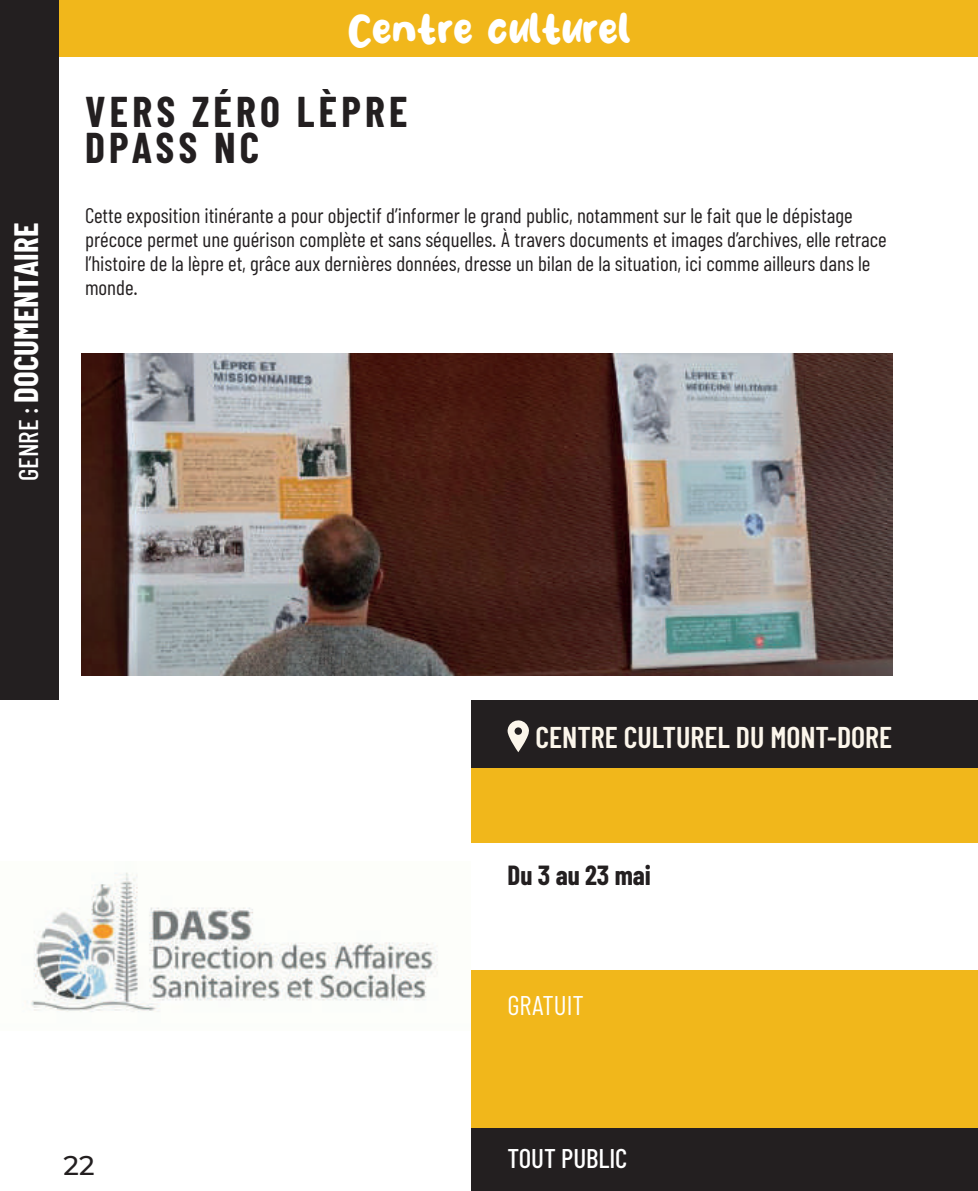
<style>
.page{position:relative;width:978px;height:1191px;background:#fff}
.page>*{position:absolute;margin:0;border:0;box-sizing:border-box;transform-origin:0 0}
.t1{font:48px "Huglove";color:#fff}
.t2{font:700 42px/36px "Barlow Condensed";letter-spacing:.1em;color:#231f20}
.t3{font:700 33px "Barlow Condensed";color:#fff}
.t4{font:600 30px "Barlow Condensed";color:#fcf6eb}
.t5{font:700 27px "Barlow Condensed";color:#231f20}
.t6{font:500 27px "Barlow Condensed";color:#fff}
.t7{font:27px "Barlow Condensed";color:#fff}
.t8{font:500 27px "Montserrat";color:#231f20}
.t9{font:21px/24px "Barlow Condensed";color:#231f20}
.s1{font-weight:500;font-size:27px}
</style>
<div class="page">
<div style="left:0;top:0;width:978px;height:57px;background:#f1b71b"></div>
<div style="left:0;top:704px;width:978px;height:487px;background:#f1b71b"></div>
<div style="left:0;top:1128px;width:978px;height:63px;background:#231f20"></div>
<div style="left:0;top:700px;width:978px;height:68px;background:#231f20"></div>
<div style="left:0;top:843px;width:978px;height:127px;background:#fff"></div>
<div style="left:0;top:0;width:58px;height:1191px;background:#231f20"></div>
<svg style="left:507px;top:720px;width:22px;height:32px"></svg>
<img style="left:81px;top:353px;width:812px;height:323px">
<div style="left:0;top:700px;width:470px;height:491px;background:#fff"></div>
<img style="left:24px;top:872px;width:414px;height:140px">
<h3 class="t3" style="left:6px;top:481px;width:259px;rotate:-90deg"><span class="s1">GENRE :</span> DOCUMENTAIRE</h3>
<h1 class="t1" style="left:348px;top:9px;width:284px">Centre culturel</h1>
<h2 class="t2" style="left:85px;top:93px;width:324px">VERS ZÉRO LÈPRE<br>DPASS NC</h2>
<p class="t9" style="left:85px;top:203px;width:803px">Cette exposition itinérante a pour objectif d’informer le grand public, notamment sur le fait que le dépistage précoce permet une guérison complète et sans séquelles. À travers documents et images d’archives, elle retrace l’histoire de la lèpre et, grâce aux dernières données, dresse un bilan de la situation, ici comme ailleurs dans le monde.</p>
<p class="t8" style="left:64px;top:1146px;width:32px">22</p>
<h3 class="t4" style="left:535px;top:718px;width:358px">CENTRE CULTUREL DU MONT-DORE</h3>
<p class="t5" style="left:508px;top:858px;width:145px">Du 3 au 23 mai</p>
<p class="t7" style="left:508px;top:988px;width:78px">GRATUIT</p>
<p class="t6" style="left:508px;top:1141px;width:121px">TOUT PUBLIC</p>
</div>
